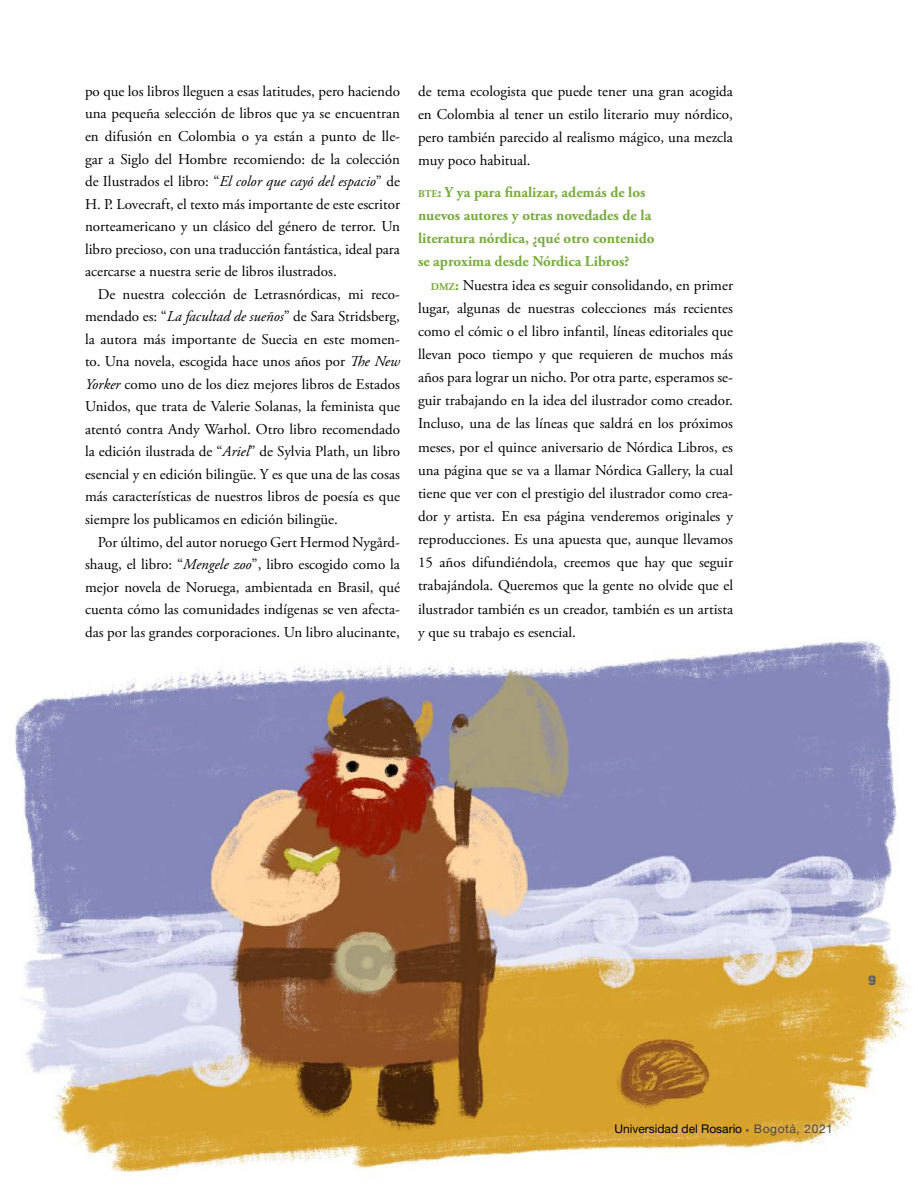
<style>
.page{position:relative;width:918px;height:1188px;background:#fff}
.page>*{position:absolute;margin:0;border:0;box-sizing:border-box;transform-origin:0 0}
.t1{font:15px/22.5px "Adobe Garamond Pro";color:#000;text-align:justify}
.t2{font:700 15px/23.1px "Adobe Garamond Pro";color:#78ab3e}
.t3{font:900 15px "Conduit ITC Std";color:#636363}
.t4{font:12px "Helvetica Neue LT Std";color:#000}
.s1{font-style:italic}
.s2{font-size:10.5px}
.s3{font-weight:700;font-size:10.5px;color:#78ab3e}
.s4{font-weight:700;color:#78ab3e}
.s5{font-family:"Bailey Sans ITCTT Bold";color:#484848}
.s6{color:#484848}
</style>
<div class="page">
<img style="left:15px;top:641px;width:895px;height:536px">
<p class="t1" style="left:85px;top:80px;width:317px">po que los libros lleguen a esas latitudes, pero haciendo una pequeña selección de libros que ya se encuentran en difusión en Colombia o ya están a punto de lle&shy;gar a Siglo del Hombre recomiendo: de la colección de Ilustrados el libro: “<span class="s1">El color que cayó del espacio</span>” de H. P. Lovecraft, el texto más importante de este escritor norteamericano y un clásico del género de terror. Un libro precioso, con una traducción fantástica, ideal para acercarse a nuestra serie de libros ilustrados.</p>
<p class="t1" style="left:85px;top:283px;width:317px;text-indent:13px">De nuestra colección de Letrasnórdicas, mi reco&shy;mendado es: “<span class="s1">La facultad de sueños</span>” de Sara Stridsberg, la autora más importante de Suecia en este momen&shy;to. Una novela, escogida hace unos años por <span class="s1">The New Yorker</span> como uno de los diez mejores libros de Estados Unidos, que trata de Valerie Solanas, la feminista que atentó contra Andy Warhol. Otro libro recomendado la edición ilustrada de “<span class="s1">Ariel</span>” de Sylvia Plath, un libro esencial y en edición bilingüe. Y es que una de las cosas más características de nuestros libros de poesía es que siempre los publicamos en edición bilingüe.</p>
<p class="t1" style="left:85px;top:531px;width:317px;text-indent:13px">Por último, del autor noruego Gert Hermod Nygård&shy;shaug, el libro: “<span class="s1">Mengele zoo</span>”, libro escogido como la mejor novela de Noruega, ambientada en Brasil, qué cuenta cómo las comunidades indígenas se ven afecta&shy;das por las grandes corporaciones. Un libro alucinante,</p>
<p class="t1" style="left:418px;top:80px;width:317px;line-height:23.1px">de tema ecologista que puede tener una gran acogida en Colombia al tener un estilo literario muy nórdico, pero también parecido al realismo mágico, una mezcla muy poco habitual.</p>
<p class="t2" style="left:418px;top:181px;width:238px"><span class="s2">BTE</span>: Y ya para finalizar, además de los nuevos autores y otras novedades de la literatura nórdica, ¿qué otro contenido se aproxima desde Nórdica Libros?</p>
<p class="t1" style="left:418px;top:274px;width:317px;line-height:23.1px;text-indent:13px"><span class="s3">DMZ</span><span class="s4">:</span> Nuestra idea es seguir consolidando, en primer lugar, algunas de nuestras colecciones más recientes como el cómic o el libro infantil, líneas editoriales que llevan poco tiempo y que requieren de muchos más años para lograr un nicho. Por otra parte, esperamos se&shy;guir trabajando en la idea del ilustrador como creador.<br>Incluso, una de las líneas que saldrá en los próximos meses, por el quince aniversario de Nórdica Libros, es una página que se va a llamar Nórdica Gallery, la cual tiene que ver con el prestigio del ilustrador como crea&shy;dor y artista. En esa página venderemos originales y reproducciones. Es una apuesta que, aunque llevamos 15 años difundiéndola, creemos que hay que seguir trabajándola. Queremos que la gente no olvide que el ilustrador también es un creador, también es un artista y que su trabajo es esencial.</p>
<p class="t3" style="left:868px;top:972px;width:10px">9</p>
<p class="t4" style="left:614px;top:1121px;width:220px">Universidad del Rosario <span class="s5">•</span> <span class="s6">Bogotá, 2021</span></p>
</div>
